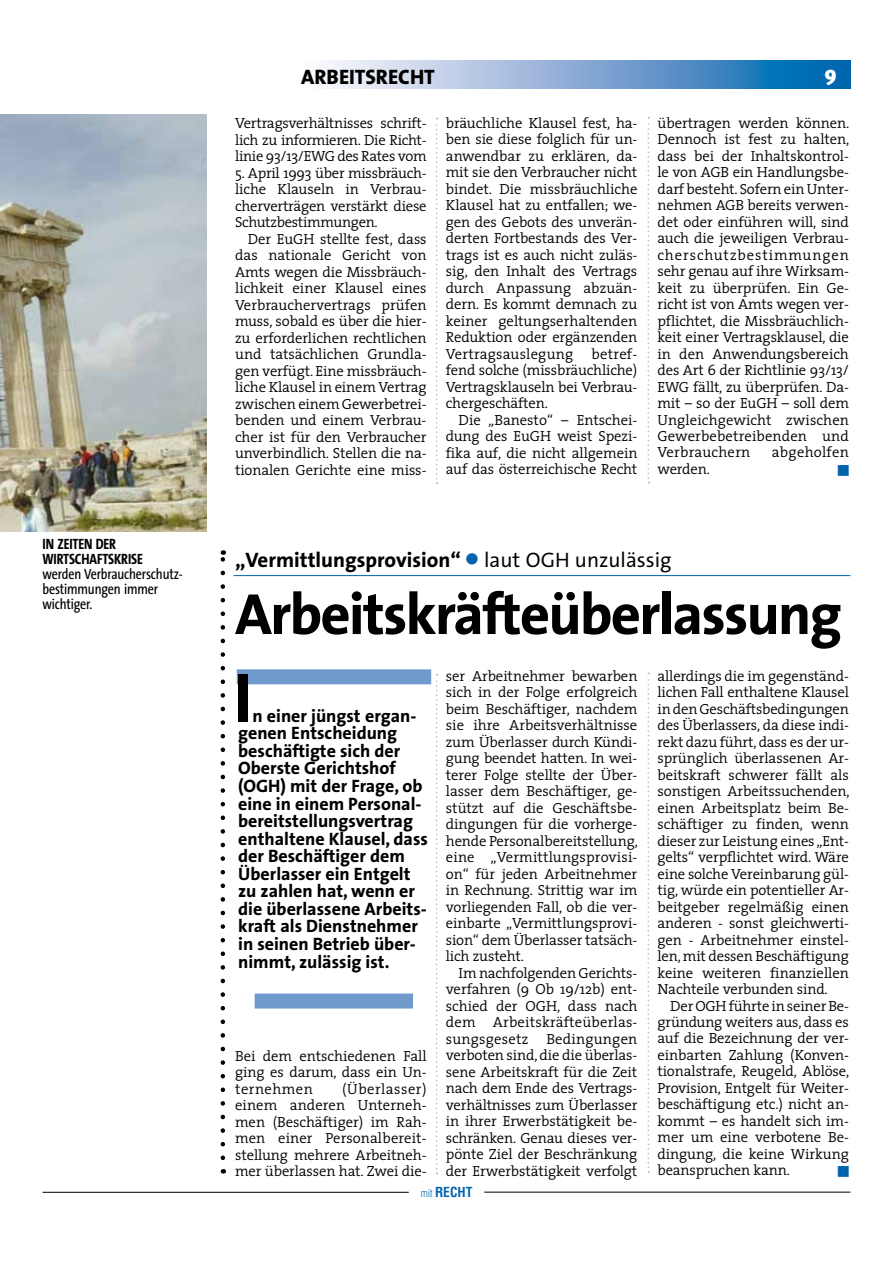
<style>
.page{position:relative;width:893px;height:1263px;background:#fff}
.page>*{position:absolute;margin:0;border:0;box-sizing:border-box;transform-origin:0 0}
.t1{font:700 70.05px "The Sans Correspondence";color:#000}
.t2{font:700 58.5px "The Sans Correspondence";letter-spacing:-.03em;color:#000}
.t3{font:700 21px "The Sans Correspondence";color:#000}
.t4{font:800 21px "The Sans";color:#000}
.t5{font:900 21px "Meta Plus";color:#fff}
.t6{font:700 18px/17.5px "The Sans Correspondence";color:#000}
.t7{font:15px/15px "The Sans Condensed";letter-spacing:-.01em;color:#000}
.t8{font:700 15px/15px "The Sans Condensed";letter-spacing:-.01em;color:#000}
.t9{font:300 14.7px/16.5px "The Serif";letter-spacing:-.01em;color:#000;text-align:justify}
.t10{font:300 14.7px "The Serif";letter-spacing:.02em;color:#000}
.t11{font:14.7px "Zapf Dingbats";color:#0064ad}
.t12{font:700 condensed 13.5px "Helvetica";color:#0064ad}
.s1{color:#0064ad}
.s2{font-weight:400}
.s3{font-weight:300;font-size:10.5px}
</style>
<div class="page">
<svg style="left:327px;top:60px;width:523px;height:28px;background:#7ca8d3"></svg>
<hr style="left:43px;top:1192px;width:366px;height:1px;background:#000">
<hr style="left:484px;top:1192px;width:366px;height:1px;background:#000">
<svg style="left:221px;top:550px;width:4px;height:608px"></svg>
<svg style="left:436px;top:674px;width:2px;height:500px"></svg>
<svg style="left:436px;top:118px;width:2px;height:366px"></svg>
<svg style="left:648px;top:673px;width:1px;height:500px"></svg>
<svg style="left:648px;top:117px;width:1px;height:366px"></svg>
<img style="left:0;top:114px;width:207px;height:417px">
<hr style="left:234px;top:575px;width:616px;height:1px;background:#0064ad">
<div style="left:255px;top:993px;width:158px;height:15px;background:#709acc"></div>
<div style="left:237px;top:669px;width:194px;height:15px;background:#709acc"></div>
<p class="t8" style="left:43px;top:536px;width:102px">IN ZEITEN DER<br>WIRTSCHAFTSKRISE</p>
<p class="t7" style="left:43px;top:567px;width:142px">werden Verbraucherschutz&shy;bestimmungen immer wichtiger.</p>
<h3 class="t4" style="left:301px;top:59px;width:135px">ARBEITSRECHT</h3>
<h3 class="t5" style="left:824px;top:62px;width:13px">9</h3>
<p class="t9" style="left:235px;top:115px;width:193px">Vertragsverhältnisses schrift&shy;lich zu informieren. Die Richt&shy;linie 93/13/EWG des Rates vom</p>
<p class="t9" style="left:235px;top:164px;width:193px">5. April 1993 über missbräuch&shy;liche Klauseln in Verbrau&shy;cherverträgen verstärkt diese Schutzbestimmungen.</p>
<p class="t9" style="left:235px;top:230px;width:193px;text-indent:13px">Der EuGH stellte fest, dass das nationale Gericht von Amts wegen die Missbräuch&shy;lichkeit einer Klausel eines Verbrauchervertrags prüfen muss, sobald es über die hier&shy;zu erforderlichen rechtlichen und tatsächlichen Grundla&shy;gen verfügt. Eine missbräuch&shy;liche Klausel in einem Vertrag zwischen einem Gewerbetrei&shy;benden und einem Verbrau&shy;cher ist für den Verbraucher unverbindlich. Stellen die na&shy;tionalen Gerichte eine miss-</p>
<p class="t9" style="left:446px;top:114px;width:193px">bräuchliche Klausel fest, ha&shy;ben sie diese folglich für un&shy;anwendbar zu erklären, da&shy;mit sie den Verbraucher nicht bindet. Die missbräuchliche Klausel hat zu entfallen; we&shy;gen des Gebots des unverän&shy;derten Fortbestands des Ver&shy;trags ist es auch nicht zuläs&shy;sig, den Inhalt des Vertrags durch Anpassung abzuän&shy;dern. Es kommt demnach zu keiner geltungserhaltenden Reduktion oder ergänzenden Vertragsauslegung betref&shy;fend solche (missbräuchliche)<br>Vertragsklauseln bei Verbrau&shy;chergeschäften.</p>
<p class="t9" style="left:446px;top:411px;width:193px;text-indent:13px">Die „Banesto“ – Entschei&shy;dung des EuGH weist Spezi&shy;fika auf, die nicht allgemein auf das österreichische Recht</p>
<p class="t9" style="left:657px;top:114px;width:193px">übertragen werden können.<br>Dennoch ist fest zu halten, dass bei der Inhaltskontrol&shy;le von AGB ein Handlungsbe&shy;darf besteht. Sofern ein Unter&shy;nehmen AGB bereits verwen&shy;det oder einführen will, sind auch die jeweiligen Verbrau&shy;cherschutzbestimmungen sehr genau auf ihre Wirksam&shy;keit zu überprüfen. Ein Ge&shy;richt ist von Amts wegen ver&shy;pflichtet, die Missbräuchlich&shy;keit einer Vertragsklausel, die in den Anwendungsbereich des Art 6 der Richtlinie 93/13/ EWG fällt, zu überprüfen. Da&shy;mit – so der EuGH – soll dem Ungleichgewicht zwischen Gewerbebetreibenden und Verbrauchern</p>
<p class="t10" style="left:772px;top:440px;width:79px">abgeholfen</p>
<p class="t9" style="left:657px;top:460px;width:54px">werden.</p>
<p class="t11" style="left:838px;top:462px;width:13px">■</p>
<h3 class="t3" style="left:235px;top:548px;width:438px">„Vermittlungsprovision“ <span class="s1">●</span> <span class="s2">laut OGH unzulässig</span></h3>
<h2 class="t2" style="left:235px;top:582px;width:608px">Arbeitskräfteüberlassung</h2>
<h1 class="t1" style="left:234px;top:660px;width:11px">I</h1>
<p class="t9" style="left:657px;top:667px;width:194px">allerdings die im gegenständ&shy;lichen Fall enthaltene Klausel in den Geschäftsbedingungen des Überlassers, da diese indi&shy;rekt dazu führt, dass es der ur&shy;sprünglich überlassenen Ar&shy;beitskraft schwerer fällt als sonstigen Arbeitssuchenden, einen Arbeitsplatz beim Be&shy;schäftiger zu finden, wenn dieser zur Leistung eines „Ent&shy;gelts“ verpflichtet wird. Wäre eine solche Vereinbarung gül&shy;tig, würde ein potentieller Ar&shy;beitgeber regelmäßig einen anderen - sonst gleichwerti&shy;gen - Arbeitnehmer einstel&shy;len, mit dessen Beschäftigung keine weiteren finanziellen Nachteile verbunden sind.</p>
<p class="t9" style="left:657px;top:997px;width:193px;text-indent:13px">Der OGH führte in seiner Be&shy;gründung weiters aus, dass es auf die Bezeichnung der ver&shy;einbarten Zahlung (Konven&shy;tionalstrafe, Reugeld, Ablöse, Provision, Entgelt für Weiter&shy;beschäftigung etc.) nicht an&shy;kommt – es handelt sich im&shy;mer um eine verbotene Be&shy;dingung, die keine Wirkung beanspruchen kann.</p>
<p class="t9" style="left:446px;top:667px;width:194px">ser Arbeitnehmer bewarben sich in der Folge erfolgreich beim Beschäftiger, nachdem sie ihre Arbeitsverhältnisse zum Überlasser durch Kündi&shy;gung beendet hatten. In wei&shy;terer Folge stellte der Über&shy;lasser dem Beschäftiger, ge&shy;stützt auf die Geschäftsbe&shy;dingungen für die vorherge&shy;hende Personalbereitstellung, eine „Vermittlungsprovisi&shy;on“ für jeden Arbeitnehmer in Rechnung. Strittig war im vorliegenden Fall, ob die ver&shy;einbarte „Vermittlungsprovi&shy;sion“ dem Überlasser tatsäch&shy;lich zusteht.</p>
<p class="t9" style="left:446px;top:964px;width:193px;text-indent:13px">Im nachfolgenden Gerichts&shy;verfahren (9 Ob 19/12b) ent&shy;schied der OGH, dass nach dem Arbeitskräfteüberlas&shy;sungsgesetz Bedingungen verboten sind, die die überlas&shy;sene Arbeitskraft für die Zeit nach dem Ende des Vertrags&shy;verhältnisses zum Überlasser in ihrer Erwerbstätigkeit be&shy;schränken. Genau dieses ver&shy;pönte Ziel der Beschränkung der Erwerbstätigkeit verfolgt</p>
<p class="t6" style="left:238px;top:707px;width:191px;text-indent:14px">n einer jüngst ergan&shy;genen Entscheidung beschäftigte sich der<br>Oberste Gerichtshof (OGH) mit der Frage, ob eine in einem Personal&shy;bereitstellungsvertrag enthaltene Klausel, dass der Beschäftiger dem<br>Überlasser ein Entgelt zu zahlen hat, wenn er die überlassene Arbeits&shy;kraft als Dienstnehmer in seinen Betrieb über&shy;nimmt, zulässig ist.</p>
<p class="t9" style="left:235px;top:1047px;width:193px">Bei dem entschiedenen Fall ging es darum, dass ein Un&shy;ternehmen</p>
<p class="t9" style="left:235px;top:1080px;width:193px;text-indent:107px">(Überlasser) einem anderen Unterneh&shy;men (Beschäftiger) im Rah&shy;men einer Personalbereit&shy;stellung mehrere Arbeitneh&shy;mer überlassen hat. Zwei die-</p>
<p class="t11" style="left:838px;top:1164px;width:13px">■</p>
<p class="t12" style="left:421px;top:1183px;width:53px"><span class="s3">mit</span> RECHT</p>
</div>
